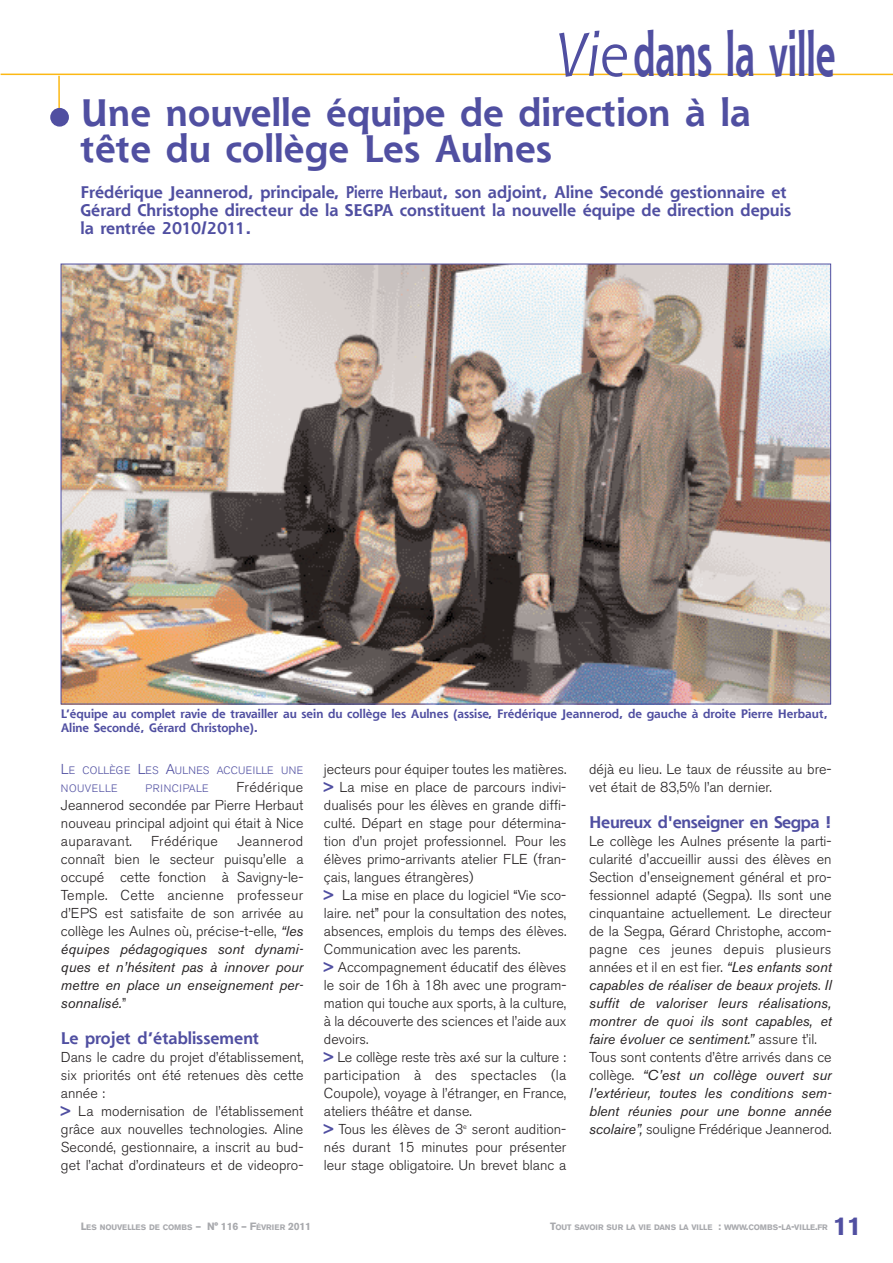
<style>
.page{position:relative;width:893px;height:1263px;background:#fff}
.page>*{position:absolute;margin:0;border:0;box-sizing:border-box;transform-origin:0 0}
.t1{font:700 60px "Shannon";color:#504fa1;scale:.6 1}
.t2{font:700 37.5px/36px "Shannon";color:#504fa1}
.t3{font:900 25.5px "Akzidenz Grotesk";color:#504fa1}
.t4{font:700 16.5px/18px "Shannon";color:#504fa1}
.t5{font:700 16.5px "Shannon";letter-spacing:-.025em;color:#504fa1}
.t6{font:300 14.25px/18px "Akzidenz Grotesk BE";color:#231f20}
.t7{font:300 14.25px "Akzidenz Grotesk BE";letter-spacing:.025em;color:#231f20}
.t8{font:700 12px/14.4px "Shannon";color:#504fa1}
.t9{font:300 10.65px/18px "Akzidenz Grotesk BE";letter-spacing:.03em;color:#504fa1}
.t10{font:300 10.65px "Akzidenz Grotesk BE";letter-spacing:.05em;color:#504fa1}
.t11{font:700 7.8px "Akzidenz Grotesk BE";letter-spacing:-.02em;color:#a8a9ad}
.t12{font:700 7.8px "Akzidenz Grotesk BE";color:#a8a9ad}
.s1{font-weight:400;font-style:italic}
.s2{font-family:"Akzidenz Grotesk";font-weight:900;font-size:52.5px}
.s3{font-size:14.25px}
.s4{font-weight:700;color:#504fa1}
.s5{font-size:10.5px}
</style>
<div class="page">
<hr style="left:0;top:0;width:1px;height:90px;background:#aa988c">
<hr style="left:1px;top:74px;width:892px;height:1px;background:#fcb814">
<hr style="left:58px;top:76px;width:2px;height:40px;background:#fcb814">
<img style="left:63px;top:266px;width:766px;height:436px">
<h1 class="t1" style="left:554px;top:33px;width:471px"><span class="s1">Vie</span>dans la ville</h1>
<h2 class="t2" style="left:80px;top:99px;width:672px;text-indent:-34px"><span class="s2">•</span> Une nouvelle équipe de direction à la tête du collège Les Aulnes</h2>
<p class="t4" style="left:80px;top:185px;width:712px">Frédérique Jeannerod, principale, Pierre Herbaut, son adjoint, Aline Secondé gestionnaire et<br>Gérard Christophe directeur de la SEGPA constituent la nouvelle équipe de direction depuis la rentrée 2010/2011.</p>
<p class="t8" style="left:61px;top:707px;width:769px">L’équipe au complet ravie de travailler au sein du collège les Aulnes (assise, Frédérique Jeannerod, de gauche à droite Pierre Herbaut,<br>Aline Secondé, Gérard Christophe).</p>
<p class="t9" style="left:61px;top:762px;width:244px"><span class="s3">L</span>E COLLÈGE <span class="s3">L</span>ES <span class="s3">A</span>ULNES ACCUEILLE UNE<br>NOUVELLE</p>
<p class="t6" style="left:61px;top:779px;width:244px;text-align:justify;text-indent:176px">Frédérique Jeannerod secondée par Pierre Herbaut nouveau principal adjoint qui était à Nice auparavant.</p>
<p class="t10" style="left:146px;top:784px;width:65px">PRINCIPALE</p>
<p class="t6" style="left:61px;top:833px;width:244px;text-align:justify;text-indent:176px">Jeannerod connaît bien le secteur puisqu’elle a occupé cette fonction à Savigny-le-Temple. Cette ancienne professeur d’EPS est satisfaite de son arrivée au collège les Aulnes où, précise-t-elle, <span class="s1">“les équipes pédagogiques sont dynami&shy;ques et n’hésitent pas à innover pour mettre en place un enseignement per&shy;sonnalisé.</span>”</p>
<p class="t4" style="left:61px;top:1031px;width:200px">Le projet d’établissement</p>
<p class="t6" style="left:61px;top:1049px;width:244px">Dans le cadre du projet d’établissement, six priorités ont été retenues dès cette année :<br><span class="s4">&gt;</span> La modernisation de l’établissement grâce aux nouvelles technologies. Aline Secondé, gestionnaire, a inscrit au bud&shy;get l’achat d’ordinateurs et de videopro-</p>
<p class="t7" style="left:151px;top:835px;width:68px">Frédérique</p>
<p class="t6" style="left:324px;top:761px;width:244px">jecteurs pour équiper toutes les matières. <span class="s4">&gt;</span> La mise en place de parcours indivi&shy;dualisés pour les élèves en grande diffi&shy;culté. Départ en stage pour détermina&shy;tion d’un projet professionnel. Pour les élèves primo-arrivants atelier FLE (fran&shy;çais, langues étrangères)<br><span class="s4">&gt;</span> La mise en place du logiciel “Vie sco&shy;laire. net” pour la consultation des notes, absences, emplois du temps des élèves.<br>Communication avec les parents.<br><span class="s4">&gt;</span> Accompagnement éducatif des élèves le soir de 16h à 18h avec une program&shy;mation qui touche aux sports, à la culture, à la découverte des sciences et l’aide aux devoirs.<br><span class="s4">&gt;</span> Le collège reste très axé sur la culture : participation à des spectacles (la Coupole), voyage à l’étranger, en France, ateliers théâtre et danse.<br><span class="s4">&gt;</span> Tous les élèves de 3<sup>e</sup> seront audition&shy;nés durant 15 minutes pour présenter leur stage obligatoire. Un brevet blanc a</p>
<p class="t6" style="left:589px;top:761px;width:244px">déjà eu lieu. Le taux de réussite au bre&shy;vet était de 83,5% l’an dernier.</p>
<p class="t5" style="left:589px;top:816px;width:243px">Heureux d'enseigner en Segpa !</p>
<p class="t6" style="left:589px;top:833px;width:244px">Le collège les Aulnes présente la parti&shy;cularité d'accueillir aussi des élèves en Section d'enseignement général et pro&shy;fessionnel adapté (Segpa). Ils sont une cinquantaine actuellement. Le directeur de la Segpa, Gérard Christophe, accom&shy;pagne ces jeunes depuis plusieurs années et il en est fier. <span class="s1">“Les enfants sont capables de réaliser de beaux projets</span>. <span class="s1">Il suffit de valoriser leurs réalisations, montrer de quoi ils sont capables, et faire évoluer ce sentiment.”</span> assure t’il.<br>Tous sont contents d’être arrivés dans ce collège. <span class="s1">“C’est un collège ouvert sur l’extérieur, toutes les conditions sem&shy;blent réunies pour une bonne année scolaire”,</span> souligne Frédérique Jeannerod.</p>
<p class="t12" style="left:81px;top:1224px;width:232px"><span class="s5">L</span>ES NOUVELLES DE COMBS <span class="s5">– N° 116 – F</span>ÉVRIER <span class="s5">2011</span></p>
<p class="t11" style="left:550px;top:1224px;width:279px"><span class="s5">T</span>OUT SAVOIR SUR LA VIE DANS LA VILLE <span class="s5">:</span> WWW<span class="s5">.</span>COMBS<span class="s5">-</span>LA<span class="s5">-</span>VILLE<span class="s5">.</span>FR</p>
<h3 class="t3" style="left:833px;top:1216px;width:30px">11</h3>
</div>
